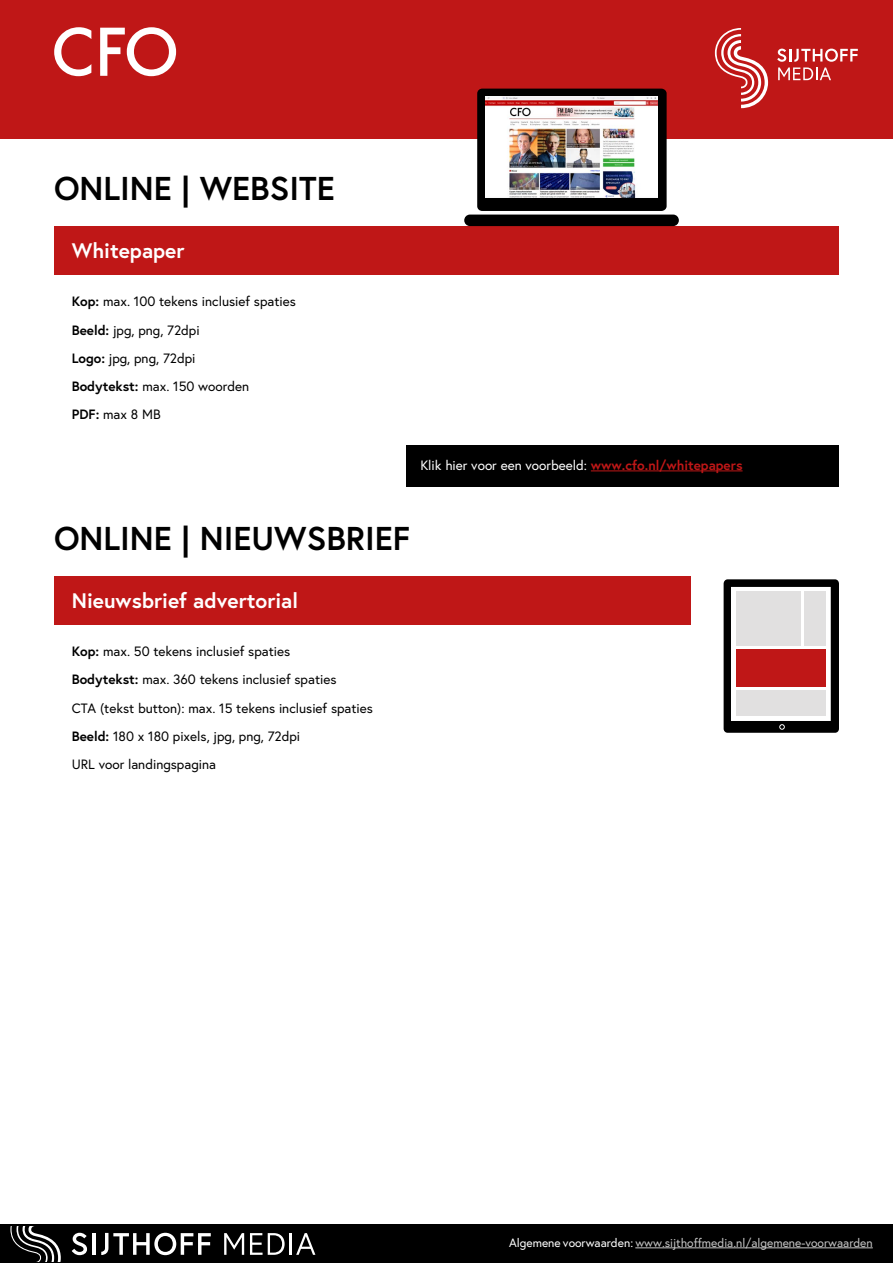
<style>
.page{position:relative;width:893px;height:1263px;background:#fff}
.page>*{position:absolute;margin:0;border:0;box-sizing:border-box;transform-origin:0 0}
.t1{font:700 33px "Europa";color:#000}
.t2{font:700 21px "Europa";color:#fff}
.t3{font:13.5px/28.2px "Europa";color:#000}
.t4{font:13.5px "Europa";color:#fff}
.t5{font:12px "Europa";color:#c6c6c6}
.s1{font-weight:700}
.s2{font-weight:700;color:#bf1717}
.s3{color:#fff}
</style>
<div class="page">
<div style="left:0;top:0;width:893px;height:138px;background:#bf1717"></div>
<svg style="left:715px;top:28px;width:53px;height:80px"></svg>
<svg style="left:777px;top:49px;width:81px;height:31px"></svg>
<div style="left:54px;top:226px;width:785px;height:48px;background:#bf1717"></div>
<div style="left:0;top:1225px;width:893px;height:38px;background:#000"></div>
<svg style="left:72px;top:1233px;width:15px;height:22px"></svg>
<hr style="left:92px;top:1233px;width:4px;height:22px;background:#fff">
<svg style="left:224px;top:1233px;width:20px;height:22px"></svg>
<svg style="left:250px;top:1233px;width:35px;height:22px"></svg>
<hr style="left:290px;top:1233px;width:2px;height:22px;background:#fff">
<svg style="left:296px;top:1233px;width:19px;height:22px"></svg>
<svg style="left:101px;top:1233px;width:110px;height:22px"></svg>
<svg style="left:10px;top:1226px;width:51px;height:36px"></svg>
<svg style="left:477px;top:89px;width:190px;height:122px;background:#0e0d0d"></svg>
<div style="left:464px;top:215px;width:215px;height:11px;background:#000;border-radius:6px"></div>
<img style="left:486px;top:96px;width:172px;height:101px">
<div style="left:407px;top:445px;width:432px;height:41px;background:#000"></div>
<hr style="left:591px;top:471px;width:152px;height:1px;background:#bf1717">
<svg style="left:54px;top:27px;width:37px;height:49px"></svg>
<svg style="left:100px;top:27px;width:76px;height:49px"></svg>
<hr style="left:635px;top:1247px;width:238px;height:1px;background:#c6c6c6">
<div style="left:54px;top:576px;width:636px;height:48px;background:#bf1717"></div>
<svg style="left:724px;top:579px;width:115px;height:154px"></svg>
<div style="left:736px;top:690px;width:90px;height:25px;background:#e1e0e0"></div>
<div style="left:736px;top:649px;width:90px;height:38px;background:#bf1717"></div>
<h1 class="t1" style="left:54px;top:167px;width:282px">ONLINE | WEBSITE</h1>
<h2 class="t2" style="left:72px;top:238px;width:114px">Whitepaper</h2>
<p class="t3" style="left:72px;top:288px;width:226px"><span class="s1">Kop:</span> max. 100 tekens inclusief spaties<br><span class="s1">Beeld:</span> jpg, png, 72dpi<br><span class="s1">Logo:</span> jpg, png, 72dpi<br><span class="s1">Bodytekst:</span> max. 150 woorden<br><span class="s1">PDF:</span> max 8 MB</p>
<p class="t4" style="left:420px;top:457px;width:324px">Klik hier voor een voorbeeld: <span class="s2">www.cfo.nl/whitepapers</span></p>
<h1 class="t1" style="left:54px;top:518px;width:358px">ONLINE | NIEUWSBRIEF</h1>
<h2 class="t2" style="left:72px;top:587px;width:228px">Nieuwsbrief advertorial</h2>
<p class="t3" style="left:72px;top:637px;width:303px"><span class="s1">Kop:</span> max. 50 tekens inclusief spaties<br><span class="s1">Bodytekst:</span> max. 360 tekens inclusief spaties<br>CTA (tekst button): max. 15 tekens inclusief spaties <span class="s1">Beeld:</span> 180 x 180 pixels, jpg, png, 72dpi<br>URL voor landingspagina</p>
<p class="t5" style="left:509px;top:1236px;width:365px"><span class="s3">Algemene voorwaarden:</span> www.sijthoffmedia.nl/algemene-voorwaarden</p>
</div>
